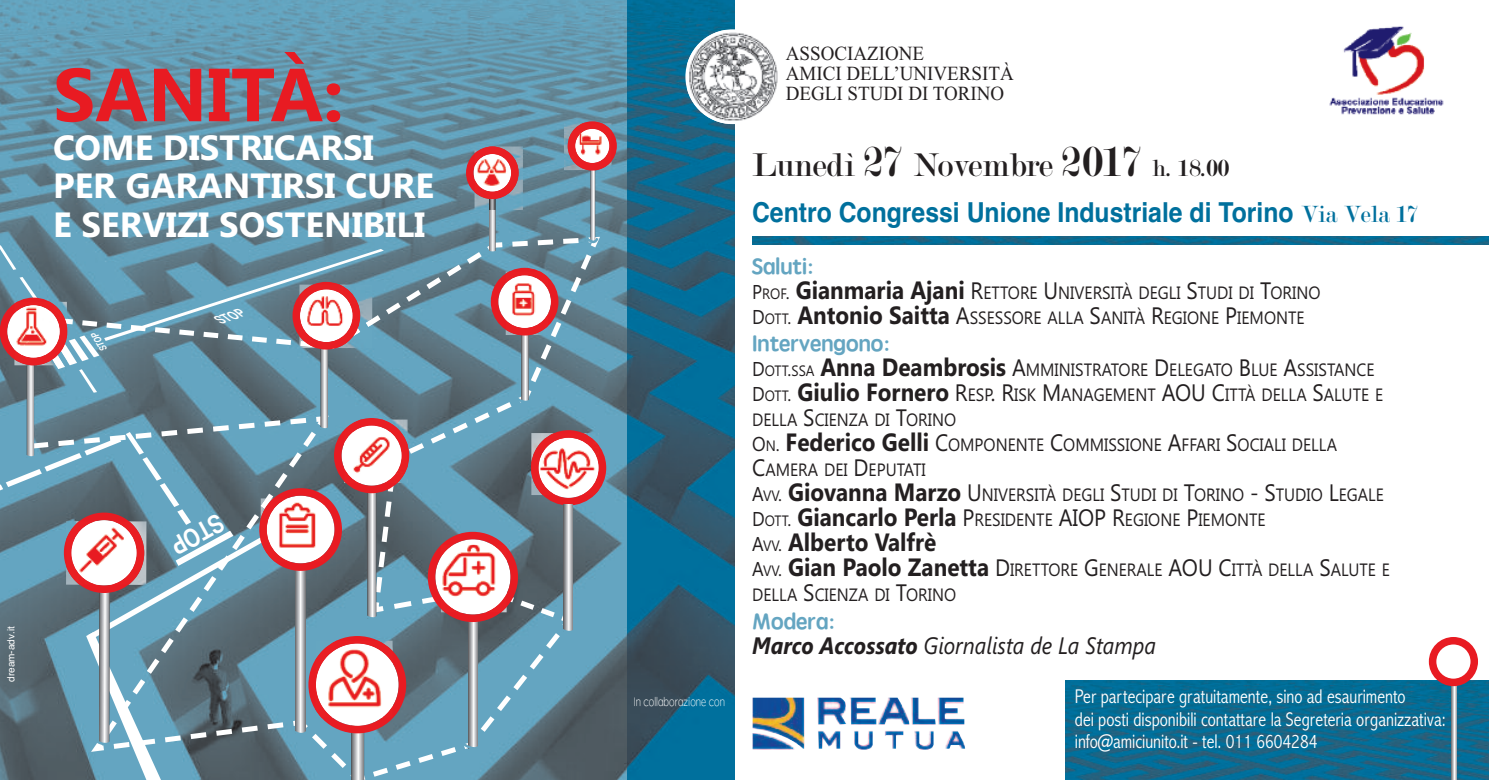
<style>
.page{position:relative;width:1489px;height:780px;background:#fff}
.page>*{position:absolute;margin:0;border:0;box-sizing:border-box;transform-origin:0 0}
.t1{font:700 75px "Segoe UI";color:#e81b22}
.t2{font:700 35px/38.5px "Segoe UI";color:#fff}
.t3{font:35px "Modern";color:#231f20}
.t4{font:700 27.5px "Helvetica";color:#00709d;scale:.9 1}
.t5{font:700 25px "Segoe UI";color:#231f20;scale:.9 1}
.t6{font:italic 23.75px "Segoe UI";color:#231f20;scale:.9 1}
.t7{font:22.5px "ST Yuanti SC Bold";color:#64a5c1}
.t8{font:300 condensed 20px/22.5px "Abadi";color:#fff;scale:.95 1}
.t9{font:20px/20px "Times New Roman";color:#231f20;scale:.95 1}
.t10{font:17.75px/25px "Segoe UI";color:#231f20;scale:.9 1}
.t11{font:12.5px "ST Yuanti SC Light";color:#fff;scale:.8 1}
.t12{font:italic 12.5px "Helvetica CY Bold";color:#fff}
.t13{font:10px "Helvetica";color:#fff}
.t14{font:italic 9.25px "Helvetica CY Bold";color:#fff}
.s1{font-size:45px}
.s2{font-size:25px}
.s3{font-family:"Modern";font-weight:400;font-size:25px}
.s4{font-size:20px}
.s5{font-size:15px}
.s6{font-weight:700;font-size:25px}
.s7{font-size:23.75px}
.s8{font-weight:400;font-size:20px}
.s9{font-weight:400;font-size:15px}
.s10{font-weight:700}
</style>
<div class="page">
<img style="left:626px;top:0;width:108px;height:780px">
<img style="left:1065px;top:680px;width:423px;height:100px">
<img style="left:0;top:0;width:626px;height:780px">
<img style="left:752px;top:697px;width:213px;height:52px">
<svg style="left:590px;top:170px;width:5px;height:63px"></svg>
<svg style="left:567px;top:121px;width:50px;height:49px"></svg>
<img style="left:567px;top:123px;width:44px;height:47px">
<svg style="left:489px;top:210px;width:6px;height:23px"></svg>
<img style="left:518px;top:146px;width:5px;height:64px">
<svg style="left:466px;top:146px;width:52px;height:64px"></svg>
<img style="left:474px;top:146px;width:44px;height:53px">
<svg style="left:685px;top:29px;width:95px;height:95px"></svg>
<img style="left:687px;top:30px;width:92px;height:94px;border-radius:50%">
<img style="left:1329px;top:26px;width:115px;height:89px">
<img style="left:752px;top:237px;width:736px;height:7px">
<svg style="left:1451px;top:686px;width:5px;height:94px"></svg>
<svg style="left:1428px;top:637px;width:49px;height:49px"></svg>
<svg style="left:0;top:233px;width:606px;height:547px;background:#7a8e9d"></svg>
<h1 class="t1" style="left:53px;top:51px;width:292px">SANITÀ:</h1>
<h2 class="t2" style="left:53px;top:128px;width:382px">COME DISTRICARSI<br>PER GARANTIRSI CURE<br>E SERVIZI SOSTENIBILI</h2>
<p class="t14" style="left:100px;top:354px;width:22px;rotate:-122deg">STOP</p>
<p class="t12" style="left:217px;top:313px;width:29px;rotate:-19deg">STOP</p>
<p class="t13" style="left:5px;top:682px;width:57px;rotate:-90deg">dream-adv.it</p>
<p class="t11" style="left:634px;top:692px;width:115px">In collaborazione con</p>
<p class="t9" style="left:785px;top:43px;width:241px">ASSOCIAZIONE<br>AMICI DELL’UNIVERSITÀ<br>DEGLI STUDI DI TORINO</p>
<h2 class="t3" style="left:752px;top:148px;width:478px">Lunedì <span class="s1">27</span> Novembre <span class="s1">2017</span> <span class="s2">h. 18.00</span></h2>
<h3 class="t4" style="left:752px;top:197px;width:742px">Centro Congressi Unione Industriale di Torino <span class="s3">Via Vela 17</span></h3>
<p class="t7" style="left:752px;top:250px;width:63px">Saluti:</p>
<p class="t10" style="left:752px;top:280px;width:633px"><span class="s4">P</span><span class="s5">ROF</span><span class="s4">.</span> <span class="s6">Gianmaria Ajani</span> <span class="s7">R</span>ETTORE <span class="s7">U</span>NIVERSITÀ DEGLI <span class="s7">S</span>TUDI DI <span class="s7">T</span>ORINO<br><span class="s4">D</span><span class="s5">OTT</span><span class="s4">.</span> <span class="s6">Antonio Saitta</span> <span class="s7">A</span>SSESSORE ALLA <span class="s7">S</span>ANITÀ <span class="s7">R</span>EGIONE <span class="s7">P</span>IEMONTE</p>
<p class="t7" style="left:752px;top:327px;width:139px">Intervengono:</p>
<p class="t10" style="left:752px;top:357px;width:703px"><span class="s4">D</span><span class="s5">OTT</span><span class="s4">.</span><span class="s5">SSA</span> <span class="s6">Anna Deambrosis</span> <span class="s7">A</span>MMINISTRATORE <span class="s7">D</span>ELEGATO <span class="s7">B</span>LUE <span class="s7">A</span>SSISTANCE <span class="s4">D</span><span class="s5">OTT</span><span class="s4">.</span> <span class="s6">Giulio Fornero</span> <span class="s7">R</span>ESP<span class="s7">. R</span>ISK <span class="s7">M</span>ANAGEMENT <span class="s7">AOU C</span>ITTÀ DELLA <span class="s7">S</span>ALUTE E DELLA <span class="s7">S</span>CIENZA DI <span class="s7">T</span>ORINO<br><span class="s4">O</span><span class="s5">N</span><span class="s4">.</span> <span class="s6">Federico Gelli</span> <span class="s7">C</span>OMPONENTE <span class="s7">C</span>OMMISSIONE <span class="s7">A</span>FFARI <span class="s7">S</span>OCIALI DELLA <span class="s7">C</span>AMERA DEI <span class="s7">D</span>EPUTATI<br><span class="s4">A</span><span class="s5">VV</span><span class="s4">.</span> <span class="s6">Giovanna Marzo</span> <span class="s7">U</span>NIVERSITÀ DEGLI <span class="s7">S</span>TUDI DI <span class="s7">T</span>ORINO <span class="s7">- S</span>TUDIO <span class="s7">L</span>EGALE <span class="s4">D</span><span class="s5">OTT</span><span class="s4">.</span> <span class="s6">Giancarlo Perla</span> <span class="s7">P</span>RESIDENTE <span class="s7">AIOP R</span>EGIONE <span class="s7">P</span>IEMONTE</p>
<h3 class="t5" style="left:752px;top:528px;width:206px"><span class="s8">A</span><span class="s9">VV</span><span class="s8">.</span> Alberto Valfrè</h3>
<p class="t10" style="left:752px;top:557px;width:710px"><span class="s4">A</span><span class="s5">VV</span><span class="s4">.</span> <span class="s6">Gian Paolo Zanetta</span> <span class="s7">D</span>IRETTORE <span class="s7">G</span>ENERALE <span class="s7">AOU C</span>ITTÀ DELLA <span class="s7">S</span>ALUTE E<br>DELLA <span class="s7">S</span>CIENZA DI <span class="s7">T</span>ORINO</p>
<p class="t7" style="left:752px;top:605px;width:84px">Modera:</p>
<h3 class="t6" style="left:752px;top:631px;width:450px"><span class="s10">Marco Accossato</span> Giornalista de La Stampa</h3>
<p class="t8" style="left:1074px;top:684px;width:392px">Per partecipare gratuitamente, sino ad esaurimento<br>dei posti disponibili contattare la Segreteria organizzativa: info@amiciunito.it - tel. 011 6604284</p>
</div>
